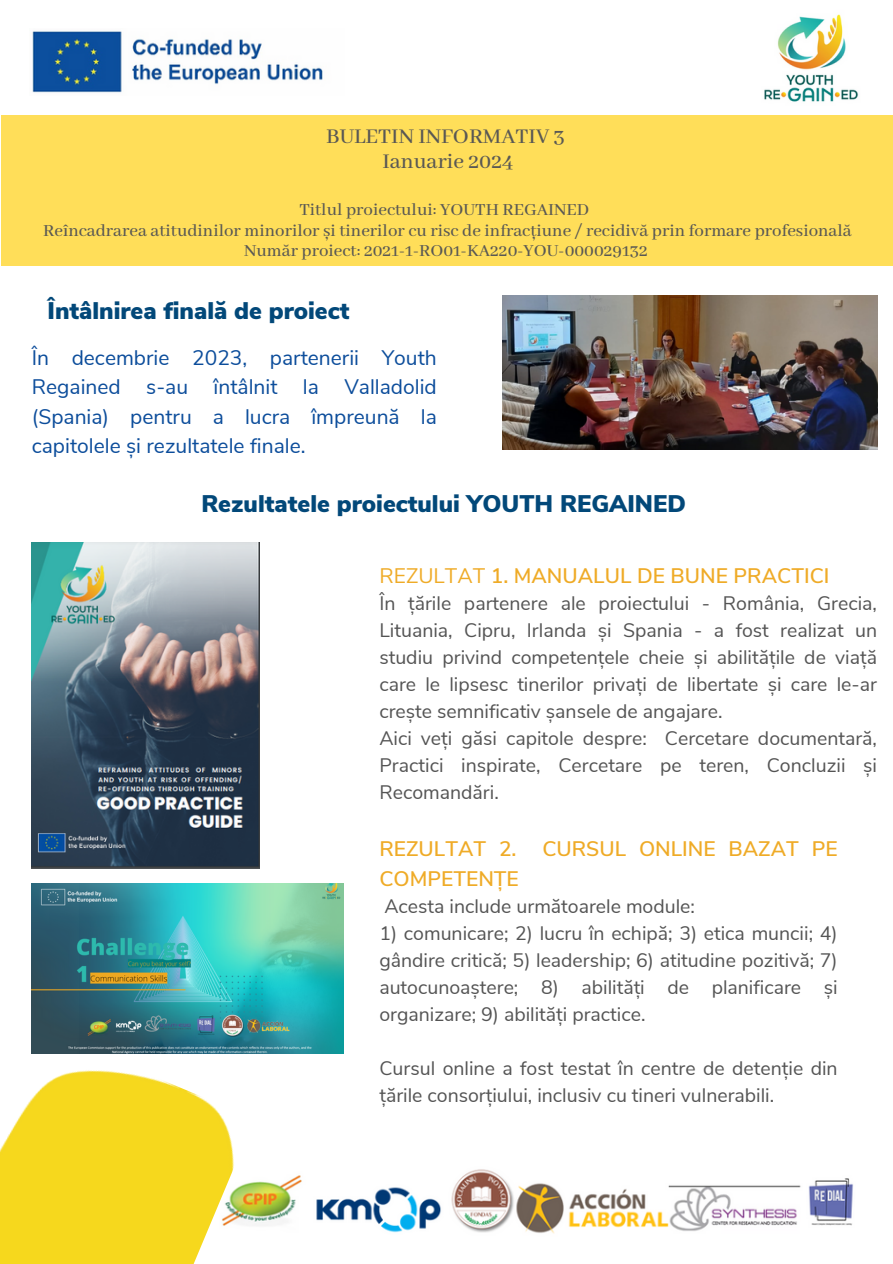
<style>
.page{position:relative;width:893px;height:1264px;background:#fff}
.page>*{position:absolute;margin:0;border:0;box-sizing:border-box;transform-origin:0 0}
.t1{font:900 24px "Nunito Sans";color:#024879}
.t2{font:500 23.4px/24.8px "Abhaya Libre";color:#545454;text-align:center}
.t3{font:21px/29.2px "Nunito Sans";color:#0c4d9b;text-align:justify}
.t4{font:600 21px/29.2px "Nunito Sans";color:#efab27}
.t5{font:19.5px/27px "Nunito Sans";color:#545454}
.t6{font:500 18.9px/20.2px "Abhaya Libre";color:#545454;text-align:center}
.s1{font-weight:400}
</style>
<div class="page">
<div style="left:1px;top:115px;width:891px;height:151px;background:#ffde59"></div>
<img style="left:32px;top:31px;width:291px;height:62px">
<img style="left:764px;top:14px;width:95px;height:88px">
<img style="left:254px;top:1169px;width:599px;height:65px">
<img style="left:502px;top:295px;width:375px;height:154px">
<img style="left:32px;top:542px;width:227px;height:326px">
<img style="left:32px;top:883px;width:311px;height:170px">
<img style="left:0;top:996px;width:254px;height:267px">
<p class="t2" style="left:326px;top:125px;width:240px">BULETIN INFORMATIV 3<br>Ianuarie 2024</p>
<p class="t6" style="left:43px;top:200px;width:810px">Titlul proiectului: YOUTH REGAINED<br>Reîncadrarea atitudinilor minorilor și tinerilor cu risc de infracțiune / recidivă prin formare profesională<br>Număr proiect: 2021-1-RO01-KA220-YOU-000029132</p>
<h1 class="t1" style="left:48px;top:294px;width:303px">Întâlnirea finală de proiect</h1>
<h1 class="t3" style="left:32px;top:343px;width:406px">În decembrie 2023, partenerii Youth Regained s-au întâlnit la Valladolid (Spania) pentru a lucra împreună la capitolele și rezultatele finale.</h1>
<p class="t1" style="left:201px;top:487px;width:486px">Rezultatele proiectului YOUTH REGAINED</p>
<h2 class="t4" style="left:379px;top:561px;width:451px"><span class="s1">REZULTAT</span> 1. MANUALUL DE BUNE PRACTICI</h2>
<h2 class="t5" style="left:379px;top:590px;width:499px">În țările partenere ale proiectului - România, Grecia, Lituania, Cipru, Irlanda și Spania - a fost realizat un studiu privind competențele cheie și abilitățile de viață care le lipsesc tinerilor privați de libertate și care le-ar crește semnificativ șansele de angajare.<br>Aici veți găsi capitole despre: Cercetare documentară, Practici inspirate, Cercetare pe teren, Concluzii și Recomandări.</h2>
<p class="t4" style="left:379px;top:834px;width:460px">REZULTAT 2. CURSUL ONLINE BAZAT PE<br>COMPETENȚE</p>
<p class="t5" style="left:384px;top:892px;width:312px">Acesta include următoarele module:</p>
<p class="t5" style="left:379px;top:919px;width:460px;text-align:justify">1) comunicare; 2) lucru în echipă; 3) etica muncii; 4) gândire critică; 5) leadership; 6) atitudine pozitivă; 7) autocunoaștere; 8) abilități de planificare și organizare; 9) abilități practice.</p>
<p class="t5" style="left:379px;top:1054px;width:460px">Cursul online a fost testat în centre de detenție din țările consorțiului, inclusiv cu tineri vulnerabili.</p>
</div>
